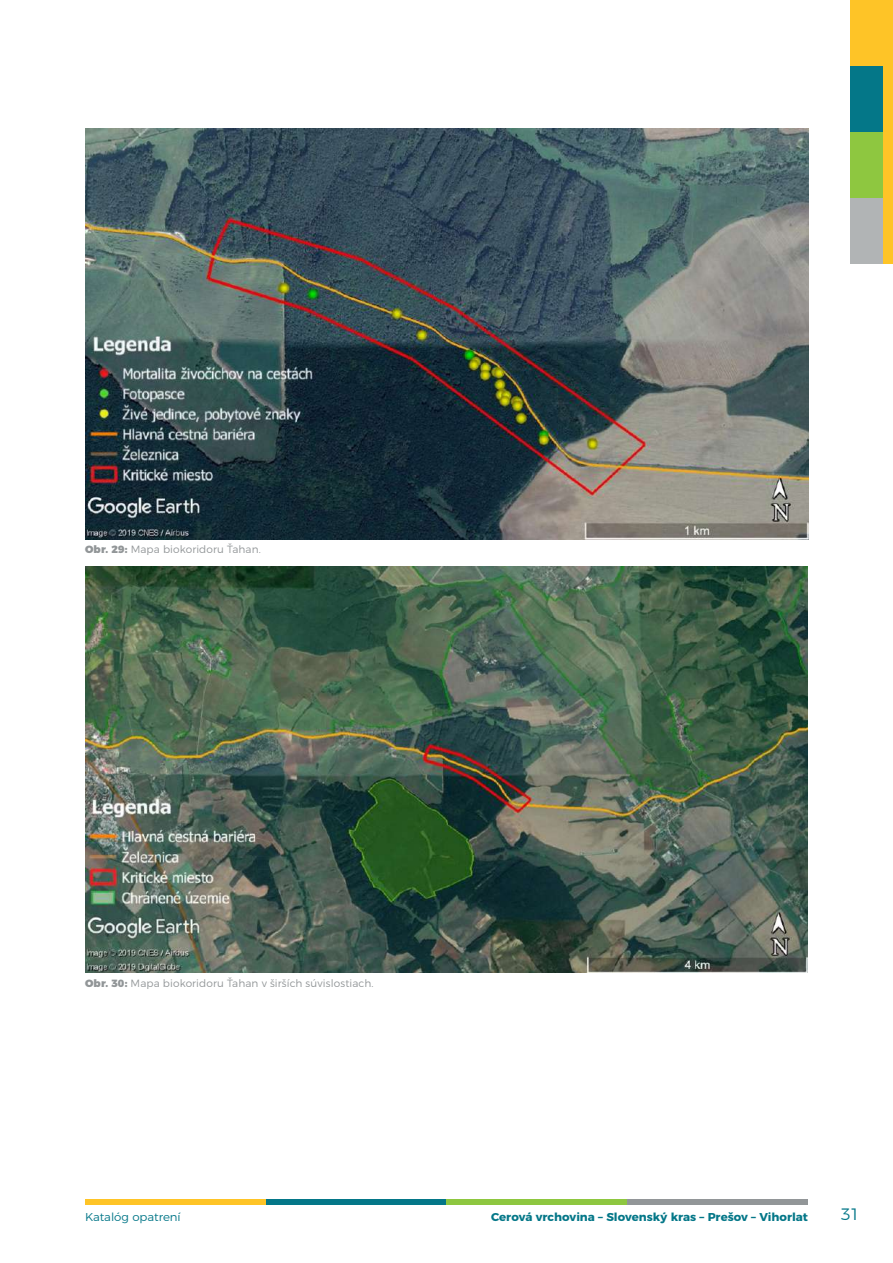
<style>
.page{position:relative;width:893px;height:1263px;background:#fff}
.page>*{position:absolute;margin:0;border:0;box-sizing:border-box;transform-origin:0 0}
.t1{font:300 16.5px "Montserrat";color:#047788}
.t2{font:700 11.4px "Montserrat";color:#047788}
.t3{font:300 11.4px "Montserrat";letter-spacing:-.005em;color:#047788}
.t4{font:300 10.5px "Montserrat";letter-spacing:.01em;color:#929698}
.s1{font-weight:900}
</style>
<div class="page">
<div style="left:266px;top:1199px;width:180px;height:5px;background:#047788"></div>
<div style="left:446px;top:1199px;width:181px;height:5px;background:#8ec740"></div>
<div style="left:627px;top:1199px;width:180px;height:5px;background:#929698"></div>
<div style="left:85px;top:1199px;width:181px;height:5px;background:#fec427"></div>
<div style="left:850px;top:0;width:43px;height:66px;background:#fec427"></div>
<div style="left:850px;top:66px;width:43px;height:66px;background:#047788"></div>
<div style="left:850px;top:132px;width:43px;height:66px;background:#8ec740"></div>
<div style="left:850px;top:198px;width:43px;height:66px;background:#b1b4b5"></div>
<div style="left:883px;top:61px;width:10px;height:203px;background:#fec427"></div>
<img style="left:85px;top:128px;width:723px;height:411px">
<img style="left:85px;top:566px;width:723px;height:407px">
<p class="t4" style="left:85px;top:541px;width:177px"><span class="s1">Obr. 29:</span> Mapa biokoridoru Ťahan.</p>
<p class="t4" style="left:85px;top:975px;width:290px"><span class="s1">Obr. 30:</span> Mapa biokoridoru Ťahan v širších súvislostiach.</p>
<p class="t3" style="left:85px;top:1207px;width:97px">Katalóg opatrení</p>
<p class="t2" style="left:491px;top:1207px;width:318px">Cerová vrchovina – Slovenský kras – Prešov – Vihorlat</p>
<h1 class="t1" style="left:841px;top:1202px;width:21px">31</h1>
</div>
